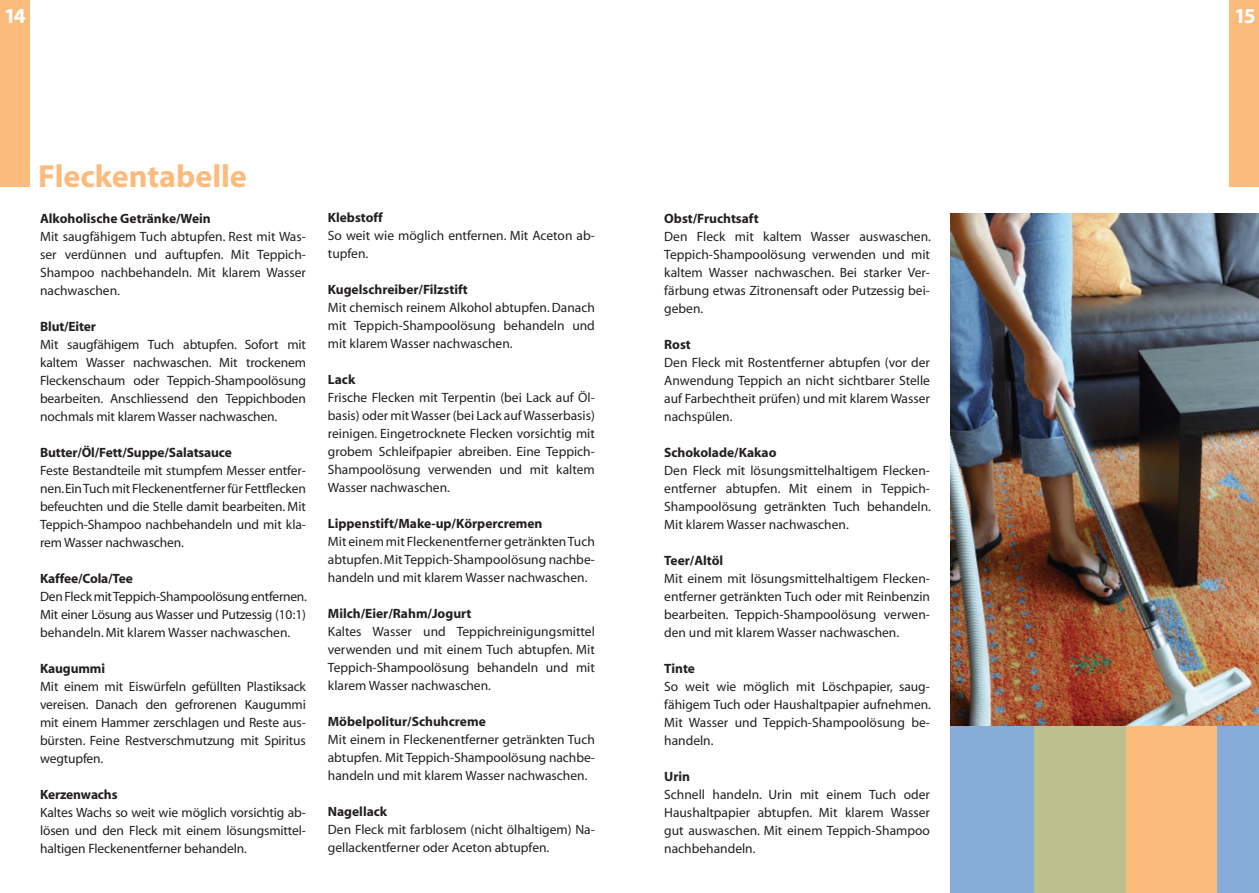
<style>
.page{position:relative;width:1259px;height:893px;background:#fff}
.page>*{position:absolute;margin:0;border:0;box-sizing:border-box;transform-origin:0 0}
.t1{font:700 32.1px "Myriad";color:#fbbb7d}
.t2{font:700 21.3px "Myriad";color:#fff}
.t3{font:13.5px/18px "Myriad";color:#231f20;text-align:justify}
.t4{font:700 13.5px "Myriad";color:#231f20}
</style>
<div class="page">
<div style="left:0;top:0;width:30px;height:187px;background:#fbbb7d"></div>
<div style="left:1230px;top:0;width:29px;height:187px;background:#fbbb7d"></div>
<img style="left:950px;top:213px;width:309px;height:513px">
<div style="left:950px;top:726px;width:84px;height:167px;background:#87acd7"></div>
<div style="left:1034px;top:726px;width:93px;height:167px;background:#bebf8e"></div>
<div style="left:1126px;top:726px;width:93px;height:167px;background:#fbbb7d"></div>
<div style="left:1217px;top:726px;width:42px;height:167px;background:#87acd7"></div>
<h2 class="t2" style="left:4px;top:5px;width:23px">14</h2>
<h2 class="t2" style="left:1234px;top:5px;width:23px">15</h2>
<h1 class="t1" style="left:38px;top:159px;width:210px">Fleckentabelle</h1>
<p class="t4" style="left:40px;top:211px;width:172px">Alkoholische Getränke/Wein</p>
<p class="t3" style="left:40px;top:228px;width:267px">Mit saugfähigem Tuch abtupfen. Rest mit Was&shy;ser verdünnen und auftupfen. Mit Teppich-Shampoo nachbehandeln. Mit klarem Wasser nachwaschen.</p>
<p class="t4" style="left:40px;top:319px;width:57px">Blut/Eiter</p>
<p class="t3" style="left:40px;top:336px;width:267px">Mit saugfähigem Tuch abtupfen. Sofort mit kaltem Wasser nachwaschen. Mit trockenem Fleckenschaum oder Teppich-Shampoolösung bearbeiten. Anschliessend den Teppichboden nochmals mit klarem Wasser nachwaschen.</p>
<p class="t4" style="left:40px;top:445px;width:193px">Butter/Öl/Fett/Suppe/Salatsauce</p>
<p class="t3" style="left:40px;top:462px;width:267px">Feste Bestandteile mit stumpfem Messer entfer&shy;nen. Ein Tuch mit Fleckenentferner für Fettflecken befeuchten und die Stelle damit bearbeiten. Mit Teppich-Shampoo nachbehandeln und mit kla&shy;rem Wasser nachwaschen.</p>
<p class="t4" style="left:40px;top:571px;width:94px">Kaffee/Cola/Tee</p>
<p class="t3" style="left:40px;top:588px;width:268px">Den Fleck mit Teppich-Shampoolösung entfernen.<br>Mit einer Lösung aus Wasser und Putzessig (10:1) behandeln. Mit klarem Wasser nachwaschen.</p>
<p class="t4" style="left:40px;top:661px;width:67px">Kaugummi</p>
<p class="t3" style="left:40px;top:678px;width:267px">Mit einem mit Eiswürfeln gefüllten Plastiksack vereisen. Danach den gefrorenen Kaugummi mit einem Hammer zerschlagen und Reste aus&shy;bürsten. Feine Restverschmutzung mit Spiritus wegtupfen.</p>
<p class="t4" style="left:40px;top:787px;width:79px">Kerzenwachs</p>
<p class="t3" style="left:40px;top:804px;width:267px">Kaltes Wachs so weit wie möglich vorsichtig ab&shy;lösen und den Fleck mit einem lösungsmittel&shy;haltigen Fleckenentferner behandeln.</p>
<p class="t4" style="left:328px;top:211px;width:56px">Klebstoff</p>
<p class="t3" style="left:328px;top:227px;width:268px">So weit wie möglich entfernen. Mit Aceton ab&shy;tupfen.</p>
<p class="t4" style="left:328px;top:283px;width:142px">Kugelschreiber/Filzstift</p>
<p class="t3" style="left:328px;top:299px;width:268px">Mit chemisch reinem Alkohol abtupfen. Danach mit Teppich-Shampoolösung behandeln und mit klarem Wasser nachwaschen.</p>
<p class="t4" style="left:328px;top:373px;width:29px">Lack</p>
<p class="t3" style="left:328px;top:389px;width:268px">Frische Flecken mit Terpentin (bei Lack auf Öl&shy;basis) oder mit Wasser (bei Lack auf Wasserbasis) reinigen. Eingetrocknete Flecken vorsichtig mit grobem Schleifpapier abreiben. Eine Teppich-Shampoolösung verwenden und mit kaltem Wasser nachwaschen.</p>
<p class="t4" style="left:328px;top:517px;width:216px">Lippenstift/Make-up/Körpercremen</p>
<p class="t3" style="left:328px;top:533px;width:268px">Mit einem mit Fleckenentferner getränkten Tuch abtupfen. Mit Teppich-Shampoolösung nachbe&shy;handeln und mit klarem Wasser nachwaschen.</p>
<p class="t4" style="left:328px;top:607px;width:145px">Milch/Eier/Rahm/Jogurt</p>
<p class="t3" style="left:328px;top:623px;width:268px">Kaltes Wasser und Teppichreinigungsmittel verwenden und mit einem Tuch abtupfen. Mit Teppich-Shampoolösung behandeln und mit klarem Wasser nachwaschen.</p>
<p class="t4" style="left:328px;top:715px;width:159px">Möbelpolitur/Schuhcreme</p>
<p class="t3" style="left:328px;top:731px;width:268px">Mit einem in Fleckenentferner getränkten Tuch abtupfen. Mit Teppich-Shampoolösung nachbe&shy;handeln und mit klarem Wasser nachwaschen.</p>
<p class="t4" style="left:328px;top:805px;width:61px">Nagellack</p>
<p class="t3" style="left:328px;top:821px;width:268px">Den Fleck mit farblosem (nicht ölhaltigem) Na&shy;gellackentferner oder Aceton abtupfen.</p>
<p class="t4" style="left:664px;top:211px;width:96px">Obst/Fruchtsaft</p>
<p class="t3" style="left:664px;top:228px;width:268px">Den Fleck mit kaltem Wasser auswaschen.<br>Teppich-Shampoolösung verwenden und mit kaltem Wasser nachwaschen. Bei starker Ver&shy;färbung etwas Zitronensaft oder Putzessig bei&shy;geben.</p>
<p class="t4" style="left:664px;top:337px;width:28px">Rost</p>
<p class="t3" style="left:664px;top:354px;width:267px">Den Fleck mit Rostentferner abtupfen (vor der Anwendung Teppich an nicht sichtbarer Stelle auf Farbechtheit prüfen) und mit klarem Wasser nachspülen.</p>
<p class="t4" style="left:664px;top:445px;width:114px">Schokolade/Kakao</p>
<p class="t3" style="left:664px;top:462px;width:268px">Den Fleck mit lösungsmittelhaltigem Flecken&shy;entferner abtupfen. Mit einem in Teppich-Shampoolösung getränkten Tuch behandeln.<br>Mit klarem Wasser nachwaschen.</p>
<p class="t4" style="left:664px;top:553px;width:61px">Teer/Altöl</p>
<p class="t3" style="left:664px;top:570px;width:267px">Mit einem mit lösungsmittelhaltigem Flecken&shy;entferner getränkten Tuch oder mit Reinbenzin bearbeiten. Teppich-Shampoolösung verwen&shy;den und mit klarem Wasser nachwaschen.</p>
<p class="t4" style="left:664px;top:661px;width:32px">Tinte</p>
<p class="t3" style="left:664px;top:678px;width:268px">So weit wie möglich mit Löschpapier, saug&shy;fähigem Tuch oder Haushaltpapier aufnehmen.<br>Mit Wasser und Teppich-Shampoolösung be&shy;handeln.</p>
<p class="t4" style="left:664px;top:769px;width:27px">Urin</p>
<p class="t3" style="left:664px;top:786px;width:267px">Schnell handeln. Urin mit einem Tuch oder Haushaltpapier abtupfen. Mit klarem Wasser gut auswaschen. Mit einem Teppich-Shampoo nachbehandeln.</p>
</div>
